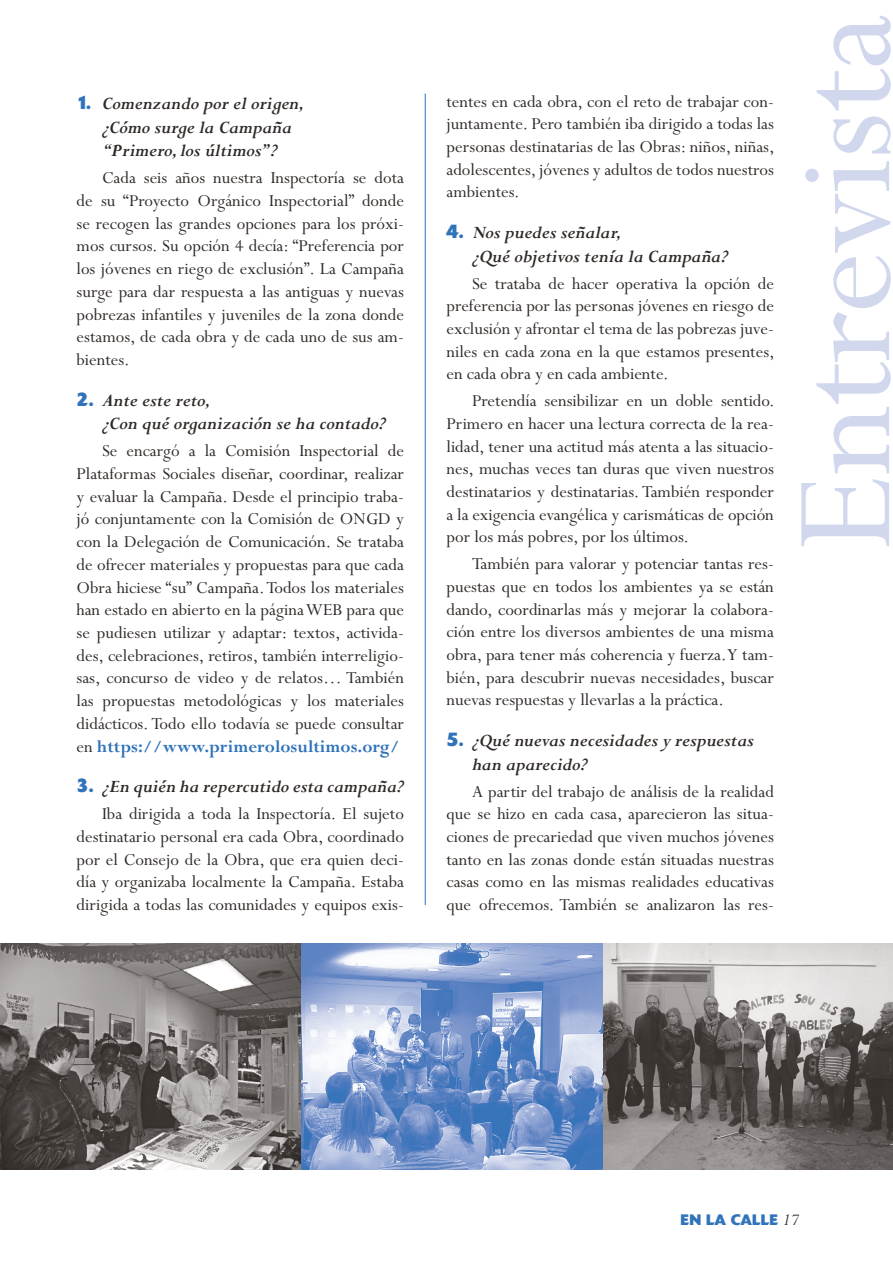
<style>
.page{position:relative;width:893px;height:1263px;background:#fff}
.page>*{position:absolute;margin:0;border:0;box-sizing:border-box;transform-origin:0 0}
.t1{font:153px "Perpetua";letter-spacing:-.01em;color:#d1d8ed}
.t2{font:italic 700 19.5px/23.5px "Perpetua";color:#2e2926}
.t3{font:18.75px/22.6px "Perpetua";color:#2e2926;text-align:justify}
.t4{font:700 15px "Delta";color:#3073ba}
.s1{font-family:"Delta";font-style:normal;color:#3073ba}
.s2{font-weight:700;color:#3073ba}
.s3{font-family:"Perpetua";font-weight:400;font-style:italic;font-size:18px;color:#2e2926}
</style>
<div class="page">
<img style="left:0;top:943px;width:302px;height:226px">
<svg style="left:302px;top:943px;width:302px;height:226px;background:#88a3d2"></svg>
<svg style="left:604px;top:943px;width:289px;height:226px;background:#878381"></svg>
<hr style="left:425px;top:94px;width:1px;height:811px;background:#3073ba">
<p class="t2" style="left:102px;top:93px;width:204px;text-indent:-26px"><span class="s1">1.</span> Comenzando por el origen, ¿Cómo surge la Campaña “Primero, los últimos”?</p>
<p class="t3" style="left:77px;top:167px;width:329px;text-indent:26px">Cada seis años nuestra Inspectoría se dota de su “Proyecto Orgánico Inspectorial” donde se recogen las grandes opciones para los próxi&shy;mos cursos. Su opción 4 decía: “Preferencia por los jóvenes en riego de exclusión”. La Campaña surge para dar respuesta a las antiguas y nuevas pobrezas infantiles y juveniles de la zona donde estamos, de cada obra y de cada uno de sus am&shy;bientes.</p>
<p class="t2" style="left:102px;top:389px;width:285px;text-indent:-26px"><span class="s1">2.</span> Ante este reto,<br>¿Con qué organización se ha contado?</p>
<p class="t3" style="left:77px;top:440px;width:329px;text-indent:26px">Se encargó a la Comisión Inspectorial de Plataformas Sociales diseñar, coordinar, realizar y evaluar la Campaña. Desde el principio traba&shy;jó conjuntamente con la Comisión de ONGD y con la Delegación de Comunicación. Se trataba de ofrecer materiales y propuestas para que cada Obra hiciese “su” Campaña. Todos los materiales han estado en abierto en la página WEB para que se pudiesen utilizar y adaptar: textos, activida&shy;des, celebraciones, retiros, también interreligio&shy;sas, concurso de video y de relatos… También las propuestas metodológicas y los materiales didácticos. Todo ello todavía se puede consultar en <span class="s2">https://www.primerolosultimos.org/</span></p>
<p class="t2" style="left:77px;top:776px;width:329px"><span class="s1">3.</span> ¿En quién ha repercutido esta campaña?</p>
<p class="t3" style="left:77px;top:803px;width:329px;text-indent:26px">Iba dirigida a toda la Inspectoría. El sujeto destinatario personal era cada Obra, coordinado por el Consejo de la Obra, que era quien deci&shy;día y organizaba localmente la Campaña. Estaba dirigida a todas las comunidades y equipos exis-</p>
<p class="t3" style="left:446px;top:91px;width:330px">tentes en cada obra, con el reto de trabajar con&shy;juntamente. Pero también iba dirigido a todas las personas destinatarias de las Obras: niños, niñas, adolescentes, jóvenes y adultos de todos nuestros ambientes.</p>
<p class="t2" style="left:472px;top:221px;width:258px;text-indent:-26px"><span class="s1">4.</span> Nos puedes señalar,<br>¿Qué objetivos tenía la Campaña?</p>
<p class="t3" style="left:446px;top:272px;width:330px;text-indent:26px">Se trataba de hacer operativa la opción de preferencia por las personas jóvenes en riesgo de exclusión y afrontar el tema de las pobrezas juve&shy;niles en cada zona en la que estamos presentes, en cada obra y en cada ambiente.</p>
<p class="t3" style="left:446px;top:390px;width:330px;text-indent:26px">Pretendía sensibilizar en un doble sentido.<br>Primero en hacer una lectura correcta de la rea&shy;lidad, tener una actitud más atenta a las situacio&shy;nes, muchas veces tan duras que viven nuestros destinatarios y destinatarias. También responder a la exigencia evangélica y carismáticas de opción por los más pobres, por los últimos.</p>
<p class="t3" style="left:446px;top:553px;width:329px;text-indent:26px">También para valorar y potenciar tantas res&shy;puestas que en todos los ambientes ya se están dando, coordinarlas más y mejorar la colabora&shy;ción entre los diversos ambientes de una misma obra, para tener más coherencia y fuerza. Y tam&shy;bién, para descubrir nuevas necesidades, buscar nuevas respuestas y llevarlas a la práctica.</p>
<p class="t2" style="left:472px;top:729px;width:283px;text-indent:-26px"><span class="s1">5.</span> ¿Qué nuevas necesidades y respuestas han aparecido?</p>
<p class="t3" style="left:446px;top:780px;width:329px;text-indent:26px">A partir del trabajo de análisis de la realidad que se hizo en cada casa, aparecieron las situa&shy;ciones de precariedad que viven muchos jóvenes tanto en las zonas donde están situadas nuestras casas como en las mismas realidades educativas que ofrecemos. También se analizaron las res-</p>
<p class="t1" style="left:766px;top:551px;width:539px;rotate:-90deg">Entrevista</p>
<p class="t4" style="left:680px;top:1210px;width:121px">EN LA CALLE <span class="s3">17</span></p>
</div>
